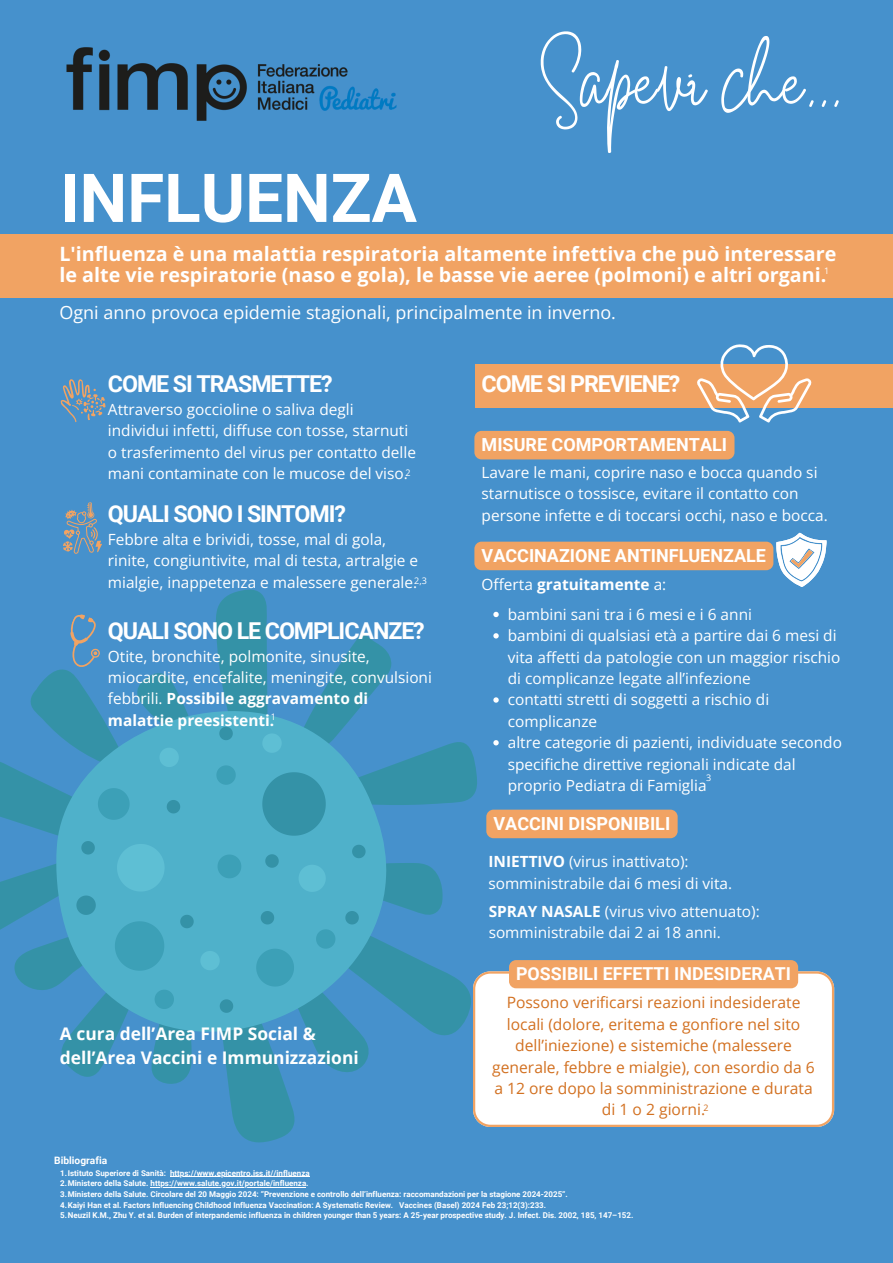
<style>
.page{position:relative;width:893px;height:1263px;background:#4691cc}
.page>*{position:absolute;margin:0;border:0;box-sizing:border-box;transform-origin:0 0}
.t1{font:700 67.5px "Roboto";color:#fff}
.t2{font:63.45px "White Star";color:#fff}
.t3{font:700 23.25px "Roboto";letter-spacing:-.045em;color:#fff}
.t4{font:700 19.73px/21.9px "Open Sans";color:#fff}
.t5{font:700 18px "Roboto";color:#fff}
.t6{font:18px "Open Sans";color:#fff}
.t7{font:700 17.85px "Roboto";color:#fff}
.t8{font:700 17.4px "Open Sans";color:#fff}
.t9{font:15.6px/21.4px "Open Sans";color:#d27020;text-align:center}
.t10{font:15.38px/21.4px "Open Sans";color:#fff}
.t11{font:700 15.38px "Open Sans";color:#fff}
.t12{font:700 10.2px "Roboto";color:#fff}
.t13{font:9px "Open Sans";color:#fff}
.t14{font:8.85px "Open Sans";color:#d27020}
.t15{font:700 8.02px "Roboto";color:#fff}
.s1{font-weight:700}
.s2{font-weight:400}
</style>
<div class="page">
<img style="left:66px;top:47px;width:330px;height:74px">
<div style="left:0;top:234px;width:893px;height:63px;background:#f1a363"></div>
<div style="left:475px;top:364px;width:418px;height:43px;background:#f1a363"></div>
<svg style="left:63px;top:502px;width:39px;height:52px"></svg>
<div style="left:194px;top:712px;width:190px;height:320px;background:#4fb1ca"></div>
<svg style="left:215px;top:589px;width:262px;height:247px"></svg>
<svg style="left:200px;top:845px;width:271px;height:298px"></svg>
<div style="left:473px;top:971px;width:361px;height:156px;background:#fff"></div>
<svg style="left:697px;top:344px;width:114px;height:78px"></svg>
<svg style="left:60px;top:379px;width:46px;height:43px"></svg>
<svg style="left:493px;top:612px;width:6px;height:5px"></svg>
<svg style="left:493px;top:633px;width:6px;height:5px"></svg>
<svg style="left:493px;top:697px;width:6px;height:6px"></svg>
<svg style="left:493px;top:740px;width:6px;height:5px"></svg>
<div style="left:509px;top:960px;width:289px;height:28px;background:#f1a363"></div>
<svg style="left:0;top:614px;width:194px;height:470px"></svg>
<div style="left:474px;top:431px;width:260px;height:28px;background:#f1a363;border-radius:7px"></div>
<div style="left:474px;top:542px;width:299px;height:28px;background:#f1a363;border-radius:7px"></div>
<div style="left:486px;top:810px;width:191px;height:28px;background:#f1a363;border-radius:7px"></div>
<hr style="left:170px;top:1176px;width:140px;height:1px;background:#fff">
<hr style="left:151px;top:1187px;width:155px;height:1px;background:#fff">
<svg style="left:776px;top:533px;width:50px;height:54px"></svg>
<p class="t1" style="left:60px;top:159px;width:358px">INFLUENZA</p>
<p class="t2" style="left:539px;top:66px;width:304px">Sapevi che...</p>
<p class="t4" style="left:60px;top:242px;width:778px">L'influenza è una malattia respiratoria altamente infettiva che può interessare le alte vie respiratorie (naso e gola), le basse vie aeree (polmoni) e altri organi.</p>
<p class="t6" style="left:60px;top:300px;width:558px">Ogni anno provoca epidemie stagionali, principalmente in inverno.</p>
<p class="t13" style="left:824px;top:265px;width:7px">1</p>
<p class="t3" style="left:108px;top:371px;width:226px">COME SI TRASMETTE?</p>
<h4 class="t10" style="left:108px;top:398px;width:310px">Attraverso goccioline o saliva degli individui infetti, diffuse con tosse, starnuti o trasferimento del virus per contatto delle mani contaminate con le mucose del viso.</h4>
<p class="t13" style="left:405px;top:466px;width:7px">2</p>
<h3 class="t3" style="left:108px;top:501px;width:240px">QUALI SONO I SINTOMI?</h3>
<p class="t10" style="left:108px;top:528px;width:312px">Febbre alta e brividi, tosse, mal di gola, rinite, congiuntivite, mal di testa, artralgie e mialgie, inappetenza e malessere generale.</p>
<p class="t13" style="left:414px;top:574px;width:14px">2,3</p>
<p class="t3" style="left:108px;top:617px;width:318px">QUALI SONO LE COMPLICANZE?</p>
<p class="t10" style="left:108px;top:645px;width:325px">Otite, bronchite, polmonite, sinusite, miocardite, encefalite, meningite, convulsioni febbrili. <span class="s1">Possibile aggravamento di malattie preesistenti.</span></p>
<p class="t13" style="left:271px;top:710px;width:7px">1</p>
<h3 class="t8" style="left:60px;top:1021px;width:257px">A cura dell’Area FIMP Social &amp;</h3>
<p class="t8" style="left:60px;top:1045px;width:300px">dell’Area Vaccini e Immunizzazioni</p>
<h4 class="t3" style="left:481px;top:371px;width:200px">COME SI PREVIENE?</h4>
<p class="t5" style="left:481px;top:435px;width:247px">MISURE COMPORTAMENTALI</p>
<p class="t10" style="left:481px;top:461px;width:348px">Lavare le mani, coprire naso e bocca quando si starnutisce o tossisce, evitare il contatto con persone infette e di toccarsi occhi, naso e bocca.</p>
<p class="t5" style="left:481px;top:545px;width:286px">VACCINAZIONE ANTINFLUENZALE</p>
<h1 class="t11" style="left:481px;top:573px;width:186px"><span class="s2">Offerta</span> gratuitamente <span class="s2">a:</span></h1>
<h5 class="t10" style="left:508px;top:603px;width:246px">bambini sani tra i 6 mesi e i 6 anni</h5>
<h6 class="t10" style="left:508px;top:624px;width:334px">bambini di qualsiasi età a partire dai 6 mesi di vita affetti da patologie con un maggior rischio di complicanze legate all’infezione</h6>
<p class="t10" style="left:508px;top:689px;width:263px">contatti stretti di soggetti a rischio di complicanze</p>
<p class="t10" style="left:508px;top:731px;width:336px">altre categorie di pazienti, individuate secondo specifiche direttive regionali indicate dal proprio Pediatra di Famiglia</p>
<p class="t13" style="left:706px;top:771px;width:7px">3</p>
<p class="t5" style="left:493px;top:813px;width:178px">VACCINI DISPONIBILI</p>
<p class="t10" style="left:488px;top:851px;width:202px"><span class="s1">INIETTIVO</span> (virus inattivato):</p>
<p class="t10" style="left:488px;top:872px;width:245px">somministrabile dai 6 mesi di vita.</p>
<p class="t10" style="left:489px;top:900px;width:272px"><span class="s1">SPRAY NASALE</span> (virus vivo attenuato):</p>
<p class="t10" style="left:489px;top:921px;width:234px">somministrabile dai 2 ai 18 anni.</p>
<h3 class="t7" style="left:516px;top:964px;width:276px">POSSIBILI EFFETTI INDESIDERATI</h3>
<h3 class="t9" style="left:492px;top:992px;width:324px">Possono verificarsi reazioni indesiderate locali (dolore, eritema e gonfiore nel sito dell’iniezione) e sistemiche (malessere generale, febbre e mialgie), con esordio da 6 a 12 ore dopo la somministrazione e durata di 1 o 2 giorni.</h3>
<p class="t14" style="left:703px;top:1101px;width:7px">2</p>
<p class="t12" style="left:54px;top:1155px;width:54px">Bibliografia</p>
<p class="t15" style="left:60px;top:1168px;width:107px">1.Istituto Superiore di Sanità:</p>
<p class="t15" style="left:170px;top:1168px;width:141px">https://www.epicentro.iss.it//influenza</p>
<p class="t15" style="left:60px;top:1179px;width:250px">2.Ministero della Salute. https://www.salute.gov.it/portale/influenza.</p>
<p class="t15" style="left:60px;top:1189px;width:509px">3.Ministero della Salute. Circolare del 20 Maggio 2024: “Prevenzione e controllo dell’influenza: raccomandazioni per la stagione 2024-2025“.</p>
<h4 class="t15" style="left:60px;top:1200px;width:487px">4.Kaiyi Han et al. Factors Influencing Childhood Influenza Vaccination: A Systematic Review. Vaccines (Basel) 2024 Feb 23;12(3):233.</h4>
<p class="t15" style="left:60px;top:1211px;width:575px">5.Neuzil K.M., Zhu Y. et al. Burden of interpandemic influenza in children younger than 5 years: A 25-year prospective study. J. Infect. Dis. 2002, 185, 147–152.</p>
</div>
